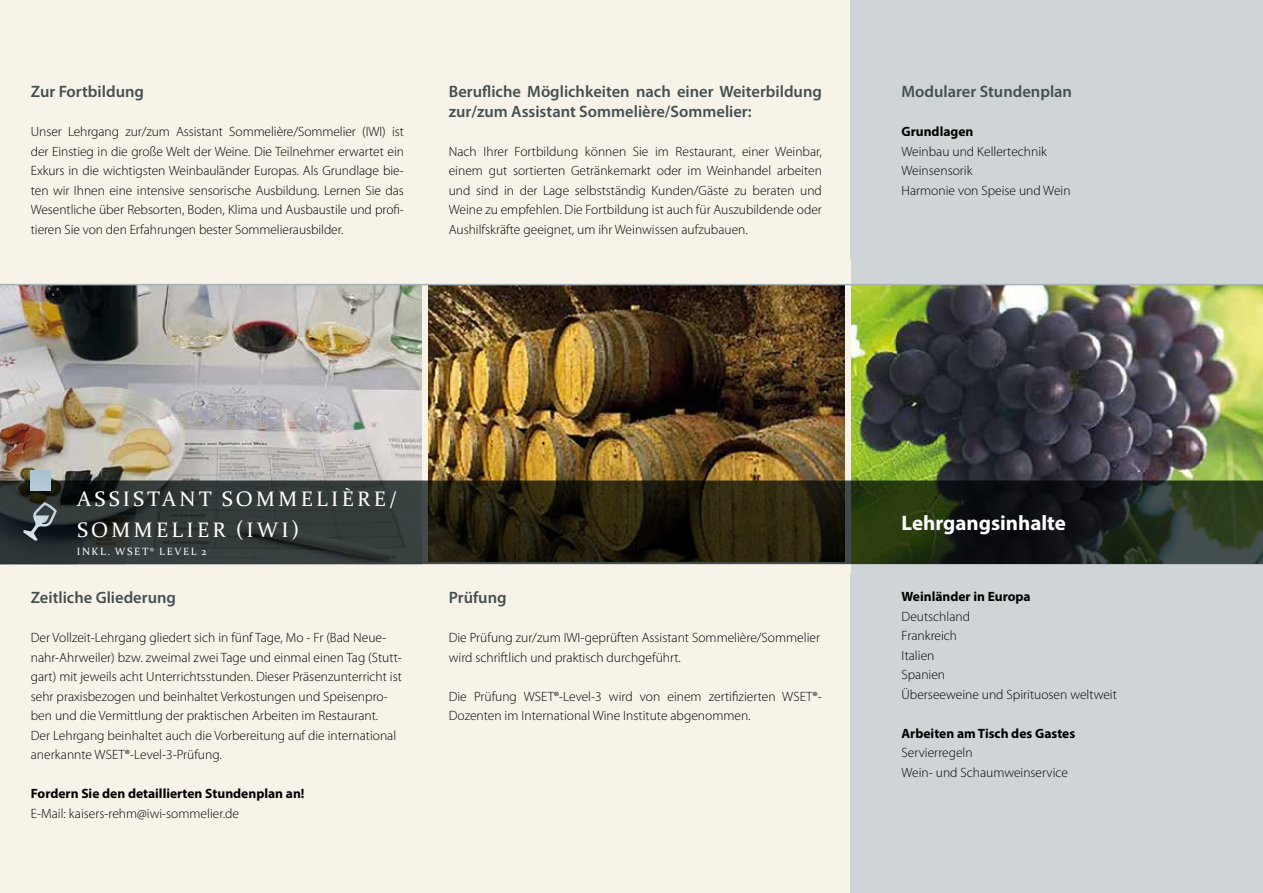
<style>
.page{position:relative;width:1263px;height:893px;background:#fff}
.page>*{position:absolute;margin:0;border:0;box-sizing:border-box;transform-origin:0 0}
.t1{font:21px/30.5px "Constantia";letter-spacing:.16em;color:#fff}
.t2{font:700 21px "Myriad Pro";color:#fff}
.t3{font:600 16.5px/19.5px "Myriad Pro";color:#444f50}
.t4{font:300 13.5px/19.5px "Myriad Pro";color:#000}
.t5{font:700 13.5px "Myriad Pro";color:#000}
.t6{font:10.5px "Constantia";letter-spacing:.16em;color:#fff}
</style>
<div class="page">
<div style="left:0;top:0;width:1008px;height:893px;background:#f8f3e9"></div>
<div style="left:850px;top:0;width:413px;height:893px;background:#cfd5d6"></div>
<img style="left:428px;top:285px;width:417px;height:195px">
<img style="left:0;top:285px;width:423px;height:195px">
<img style="left:850px;top:285px;width:413px;height:195px">
<svg style="left:0;top:480px;width:1263px;height:84px;background:#262a1f"></svg>
<div style="left:31px;top:471px;width:19px;height:19px;background:#afc7d4"></div>
<svg style="left:23px;top:502px;width:34px;height:39px"></svg>
<hr style="left:0;top:284px;width:1263px;height:1px;background:#a8b1b3">
<p class="t3" style="left:31px;top:82px;width:115px">Zur Fortbildung</p>
<p class="t4" style="left:31px;top:122px;width:375px;text-align:justify">Unser Lehrgang zur/zum Assistant Sommelière/Sommelier (IWI) ist der Einstieg in die große Welt der Weine. Die Teilnehmer erwartet ein Exkurs in die wichtigsten Weinbauländer Europas. Als Grundlage bie&shy;ten wir Ihnen eine intensive sensorische Ausbildung. Lernen Sie das Wesentliche über Rebsorten, Boden, Klima und Ausbaustile und profi&shy;tieren Sie von den Erfahrungen bester Sommelierausbilder.</p>
<p class="t3" style="left:449px;top:82px;width:375px">Berufliche Möglichkeiten nach einer Weiterbildung zur/zum Assistant Sommelière/Sommelier:</p>
<p class="t4" style="left:449px;top:142px;width:375px;text-align:justify">Nach Ihrer Fortbildung können Sie im Restaurant, einer Weinbar, einem gut sortierten Getränkemarkt oder im Weinhandel arbeiten und sind in der Lage selbstständig Kunden/Gäste zu beraten und Weine zu empfehlen. Die Fortbildung ist auch für Auszubildende oder Aushilfskräfte geeignet, um ihr Weinwissen aufzubauen.</p>
<p class="t3" style="left:901px;top:82px;width:172px">Modularer Stundenplan</p>
<p class="t5" style="left:901px;top:123px;width:73px">Grundlagen</p>
<p class="t4" style="left:901px;top:142px;width:171px">Weinbau und Kellertechnik<br>Weinsensorik<br>Harmonie von Speise und Wein</p>
<h1 class="t1" style="left:77px;top:483px;width:322px">ASSISTANT SOMMELIÈRE/<br>SOMMELIER (IWI)</h1>
<p class="t6" style="left:77px;top:544px;width:131px">INKL. WSET® LEVEL 2</p>
<p class="t3" style="left:31px;top:588px;width:147px">Zeitliche Gliederung</p>
<p class="t4" style="left:31px;top:628px;width:373px">Der Vollzeit-Lehrgang gliedert sich in fünf Tage, Mo - Fr (Bad Neue&shy;nahr-Ahrweiler) bzw. zweimal zwei Tage und einmal einen Tag (Stutt&shy;gart) mit jeweils acht Unterrichtsstunden. Dieser Präsenzunterricht ist sehr praxisbezogen und beinhaltet Verkostungen und Speisenpro&shy;ben und die Vermittlung der praktischen Arbeiten im Restaurant.<br>Der Lehrgang beinhaltet auch die Vorbereitung auf die international anerkannte WSET®-Level-3-Prüfung.</p>
<p class="t5" style="left:31px;top:785px;width:275px">Fordern Sie den detaillierten Stundenplan an!</p>
<p class="t4" style="left:31px;top:804px;width:210px">E-Mail: kaisers-rehm@iwi-sommelier.de</p>
<p class="t3" style="left:449px;top:588px;width:59px">Prüfung</p>
<p class="t4" style="left:449px;top:628px;width:373px">Die Prüfung zur/zum IWI-geprüften Assistant Sommelière/Sommelier wird schriftlich und praktisch durchgeführt.</p>
<p class="t4" style="left:449px;top:687px;width:375px">Die Prüfung WSET®-Level-3 wird von einem zertifizierten WSET®-<br>Dozenten im International Wine Institute abgenommen.</p>
<h1 class="t2" style="left:901px;top:509px;width:166px">Lehrgangsinhalte</h1>
<p class="t5" style="left:901px;top:588px;width:131px">Weinländer in Europa</p>
<p class="t4" style="left:901px;top:607px;width:217px">Deutschland<br>Frankreich<br>Italien<br>Spanien<br>Überseeweine und Spirituosen weltweit</p>
<p class="t5" style="left:901px;top:724px;width:175px">Arbeiten am Tisch des Gastes</p>
<p class="t4" style="left:901px;top:743px;width:168px">Servierregeln<br>Wein- und Schaumweinservice</p>
</div>
